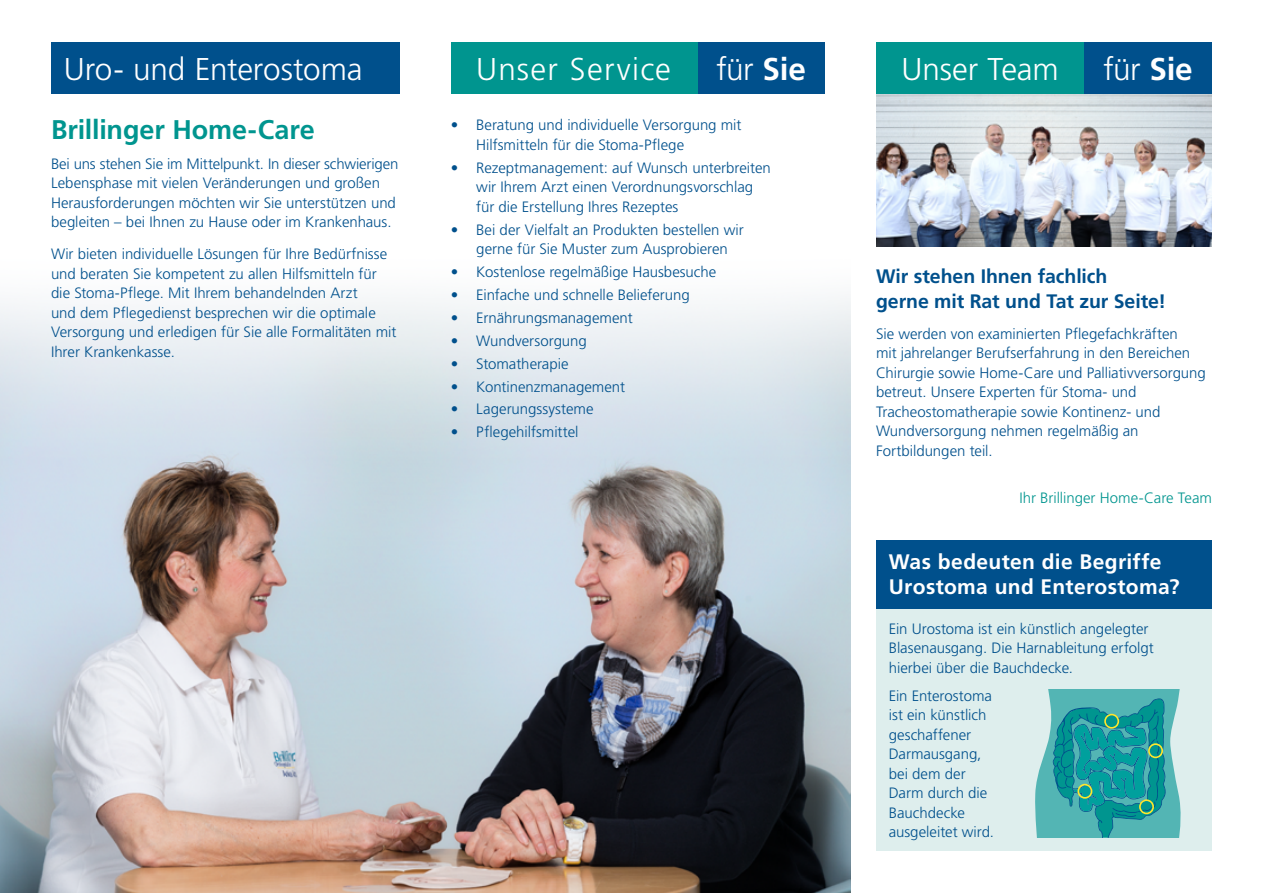
<style>
.page{position:relative;width:1263px;height:893px;background:#fff}
.page>*{position:absolute;margin:0;border:0;box-sizing:border-box;transform-origin:0 0}
.t1{font:300 31.5px "Frutiger LT Pro";letter-spacing:-.005em;color:#fff}
.t2{font:300 31.5px "Frutiger LT Pro";letter-spacing:.04em;color:#fff}
.t3{font:700 27px "Frutiger LT Pro";letter-spacing:-.005em;color:#00958f}
.t4{font:700 21px/25.5px "Frutiger LT Pro";letter-spacing:.015em;color:#fff}
.t5{font:700 19.5px/25.3px "Frutiger LT Pro";letter-spacing:-.005em;color:#00508c}
.t6{font:300 15px/19.5px "Frutiger LT Pro";color:#00508c}
.t7{font:300 15px "Frutiger LT Pro";letter-spacing:-.005em;color:#00958f}
.s1{font-weight:700}
</style>
<div class="page">
<img style="left:0;top:298px;width:850px;height:595px">
<img style="left:876px;top:94px;width:336px;height:153px">
<div style="left:876px;top:43px;width:208px;height:51px;background:#00958f"></div>
<div style="left:1084px;top:43px;width:128px;height:51px;background:#00508c"></div>
<div style="left:876px;top:608px;width:336px;height:242px;background:#deeeed"></div>
<div style="left:876px;top:540px;width:336px;height:68px;background:#00508c"></div>
<svg style="left:1035px;top:689px;width:146px;height:149px"></svg>
<div style="left:697px;top:43px;width:128px;height:51px;background:#00508c"></div>
<div style="left:451px;top:43px;width:246px;height:51px;background:#00958f"></div>
<div style="left:51px;top:43px;width:349px;height:51px;background:#00508c"></div>
<h1 class="t1" style="left:64px;top:51px;width:300px">Uro- und Enterostoma</h1>
<h2 class="t3" style="left:51px;top:114px;width:265px">Brillinger Home-Care</h2>
<p class="t6" style="left:51px;top:154px;width:349px">Bei uns stehen Sie im Mittelpunkt. In dieser schwierigen Lebensphase mit vielen Veränderungen und großen Herausforderungen möchten wir Sie unterstützen und begleiten – bei Ihnen zu Hause oder im Krankenhaus.</p>
<p class="t6" style="left:51px;top:244px;width:347px">Wir bieten individuelle Lösungen für Ihre Bedürfnisse und beraten Sie kompetent zu allen Hilfsmitteln für die Stoma-Pflege. Mit Ihrem behandelnden Arzt<br>und dem Pflegedienst besprechen wir die optimale Versorgung und erledigen für Sie alle Formalitäten mit Ihrer Krankenkasse.</p>
<h1 class="t2" style="left:476px;top:51px;width:196px">Unser Service</h1>
<h1 class="t1" style="left:716px;top:51px;width:91px">für <span class="s1">Sie</span></h1>
<p class="t6" style="left:476px;top:115px;width:267px;text-indent:-26px">• Beratung und individuelle Versorgung mit<br>Hilfsmitteln für die Stoma-Pflege</p>
<p class="t6" style="left:476px;top:158px;width:296px;text-indent:-26px">• Rezeptmanagement: auf Wunsch unterbreiten wir Ihrem Arzt einen Verordnungsvorschlag für die Erstellung Ihres Rezeptes</p>
<p class="t6" style="left:476px;top:220px;width:269px;text-indent:-26px">• Bei der Vielfalt an Produkten bestellen wir gerne für Sie Muster zum Ausprobieren</p>
<p class="t6" style="left:451px;top:262px;width:267px">• Kostenlose regelmäßige Hausbesuche</p>
<p class="t6" style="left:451px;top:285px;width:240px">• Einfache und schnelle Belieferung</p>
<p class="t6" style="left:451px;top:308px;width:183px">• Ernährungsmanagement</p>
<p class="t6" style="left:451px;top:331px;width:138px">• Wundversorgung</p>
<p class="t6" style="left:451px;top:354px;width:119px">• Stomatherapie</p>
<p class="t6" style="left:451px;top:377px;width:176px">• Kontinenzmanagement</p>
<p class="t6" style="left:451px;top:400px;width:144px">• Lagerungssysteme</p>
<p class="t6" style="left:451px;top:423px;width:129px">• Pflegehilfsmittel</p>
<h1 class="t1" style="left:901px;top:51px;width:159px">Unser Team</h1>
<h1 class="t1" style="left:1103px;top:51px;width:91px">für <span class="s1">Sie</span></h1>
<h3 class="t5" style="left:876px;top:263px;width:292px">Wir stehen Ihnen fachlich<br>gerne mit Rat und Tat zur Seite!</h3>
<p class="t6" style="left:876px;top:324px;width:331px">Sie werden von examinierten Pflegefachkräften<br>mit jahrelanger Berufserfahrung in den Bereichen Chirurgie sowie Home-Care und Palliativversorgung betreut. Unsere Experten für Stoma- und Tracheostomatherapie sowie Kontinenz- und Wundversorgung nehmen regelmäßig an Fortbildungen teil.</p>
<p class="t7" style="left:1019px;top:489px;width:194px">Ihr Brillinger Home-Care Team</p>
<h3 class="t4" style="left:889px;top:548px;width:292px">Was bedeuten die Begriffe<br>Urostoma und Enterostoma?</h3>
<p class="t6" style="left:889px;top:619px;width:267px">Ein Urostoma ist ein künstlich angelegter<br>Blasenausgang. Die Harnableitung erfolgt hierbei über die Bauchdecke.</p>
<p class="t6" style="left:889px;top:686px;width:107px">Ein Enterostoma ist ein künstlich geschaffener<br>Darmausgang, bei dem der<br>Darm durch die<br>Bauchdecke ausgeleitet wird.</p>
</div>
